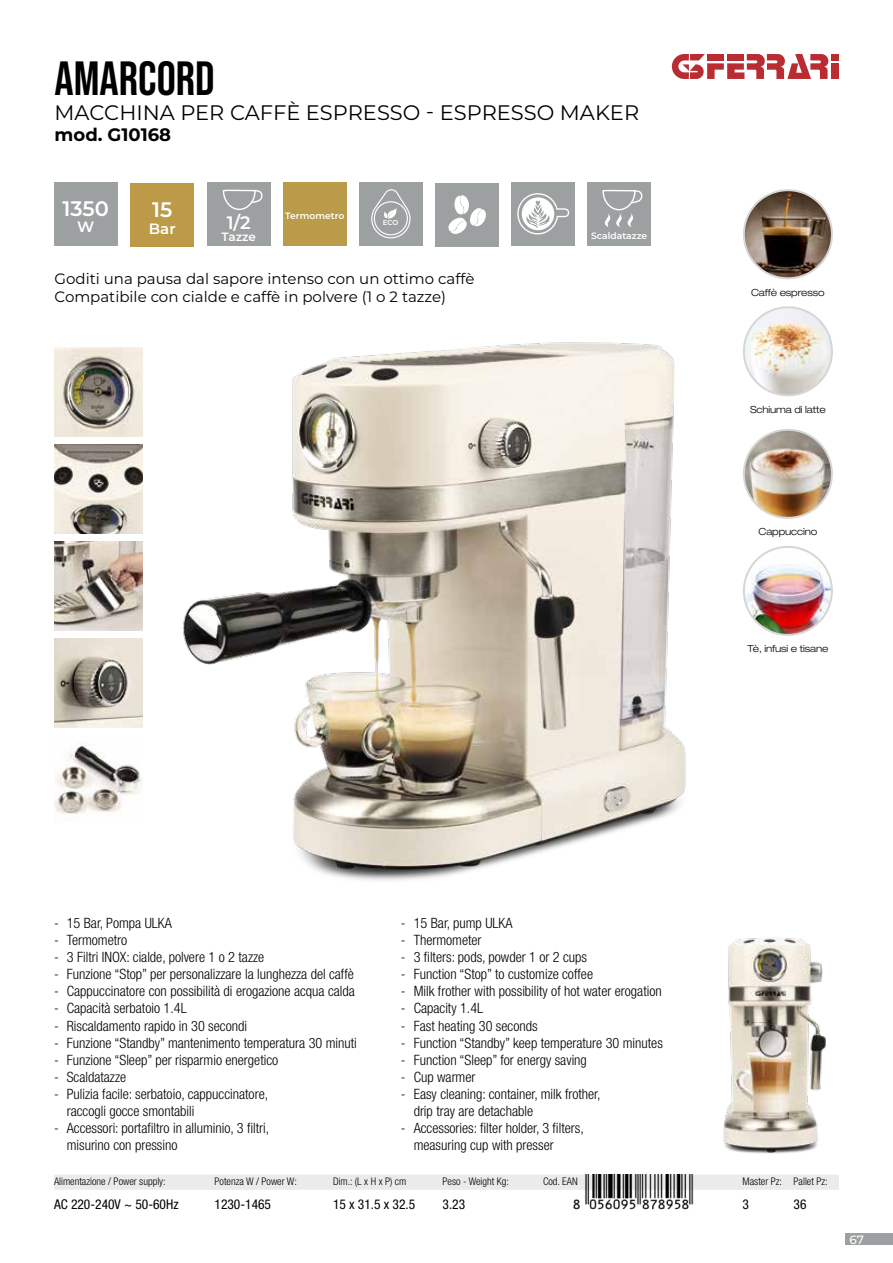
<style>
.page{position:relative;width:893px;height:1263px;background:#fff}
.page>*{position:absolute;margin:0;border:0;box-sizing:border-box;transform-origin:0 0}
.t1{font:48px "Bebas Neue";color:#000}
.t2{font:21px "Montserrat";color:#000}
.t3{font:600 21px "Montserrat";color:#fff}
.t4{font:700 18px "Montserrat";color:#000}
.t5{font:600 18px "Montserrat";color:#fff}
.t6{font:15px/18px "Montserrat";color:#000}
.t7{font:600 15px "Montserrat";color:#fff}
.t8{font:300 condensed 14.25px/17.1px "Helvetica Neue LT Std";color:#000}
.t9{font:condensed 13.5px "Helvetica Neue LT Std";color:#000}
.t10{font:600 12px "Montserrat";letter-spacing:-.005em;color:#fff}
.t11{font:500 12px "Montserrat";color:#fff}
.t12{font:300 condensed 10.5px "Helvetica Neue LT Std";color:#000}
.t13{font:300 expanded 9.75px "Helvetica Neue LT Std";letter-spacing:-.01em;color:#000}
.t14{font:600 9.15px "Montserrat";color:#fff}
.t15{font:600 7.05px "Montserrat";color:#fff}
</style>
<div class="page">
<div style="left:845px;top:1233px;width:48px;height:12px;background:#9da0a1"></div>
<div style="left:831px;top:63px;width:8px;height:16px;background:#b92c32"></div>
<div style="left:831px;top:54px;width:8px;height:6px;background:#b92c32"></div>
<svg style="left:672px;top:54px;width:156px;height:25px"></svg>
<div style="left:54px;top:1175px;width:785px;height:15px;background:#ebebeb"></div>
<div style="left:283px;top:183px;width:63px;height:63px;background:#b99b49"></div>
<div style="left:131px;top:184px;width:63px;height:63px;background:#bc9a47"></div>
<div style="left:207px;top:182px;width:63px;height:64px;background:#9da0a1"></div>
<svg style="left:222px;top:189px;width:41px;height:21px"></svg>
<div style="left:54px;top:182px;width:64px;height:64px;background:#9da0a1"></div>
<div style="left:359px;top:182px;width:64px;height:64px;background:#9da0a1"></div>
<svg style="left:371px;top:189px;width:40px;height:50px"></svg>
<div style="left:435px;top:183px;width:64px;height:63px;background:#9da0a1"></div>
<svg style="left:449px;top:196px;width:37px;height:37px"></svg>
<div style="left:511px;top:182px;width:64px;height:64px;background:#9da0a1"></div>
<svg style="left:517px;top:193px;width:52px;height:41px"></svg>
<div style="left:588px;top:183px;width:63px;height:63px;background:#9da0a1"></div>
<svg style="left:602px;top:189px;width:41px;height:38px"></svg>
<img style="left:122px;top:310px;width:648px;height:571px">
<img style="left:744px;top:190px;width:88px;height:88px;border-radius:44px">
<div style="left:743px;top:189px;width:90px;height:90px;border:2px solid #d6d6d6;border-radius:50%"></div>
<img style="left:744px;top:307px;width:88px;height:88px;border-radius:44px">
<div style="left:743px;top:306px;width:90px;height:90px;border:2px solid #d6d6d6;border-radius:50%"></div>
<img style="left:744px;top:430px;width:88px;height:88px;border-radius:44px">
<div style="left:743px;top:429px;width:90px;height:90px;border:2px solid #d6d6d6;border-radius:50%"></div>
<img style="left:744px;top:547px;width:86px;height:88px">
<div style="left:743px;top:546px;width:90px;height:90px;border:2px solid #d6d6d6;border-radius:50%"></div>
<img style="left:54px;top:348px;width:89px;height:88px">
<img style="left:54px;top:445px;width:89px;height:88px">
<img style="left:54px;top:542px;width:89px;height:88px">
<img style="left:54px;top:639px;width:89px;height:88px">
<img style="left:54px;top:736px;width:89px;height:88px">
<img style="left:630px;top:938px;width:196px;height:237px">
<img style="left:573px;top:1175px;width:121px;height:35px">
<h1 class="t1" style="left:55px;top:51px;width:162px">AMARCORD</h1>
<h2 class="t2" style="left:55px;top:98px;width:586px">MACCHINA PER CAFFÈ ESPRESSO - ESPRESSO MAKER</h2>
<p class="t4" style="left:55px;top:122px;width:118px">mod. G10168</p>
<h2 class="t3" style="left:63px;top:193px;width:48px">1350</h2>
<p class="t7" style="left:77px;top:216px;width:19px">W</p>
<p class="t15" style="left:383px;top:218px;width:17px">ECO</p>
<h2 class="t3" style="left:152px;top:195px;width:22px">15</h2>
<p class="t7" style="left:149px;top:218px;width:28px">Bar</p>
<p class="t5" style="left:227px;top:210px;width:26px">1/2</p>
<p class="t10" style="left:222px;top:228px;width:36px">Tazze</p>
<p class="t14" style="left:285px;top:209px;width:61px">Termometro</p>
<p class="t6" style="left:55px;top:269px;width:421px">Goditi una pausa dal sapore intenso con un ottimo caffè<br>Compatibile con cialde e caffè in polvere (1 o 2 tazze)</p>
<p class="t14" style="left:591px;top:229px;width:58px">Scaldatazze</p>
<p class="t13" style="left:751px;top:286px;width:75px">Caffè espresso</p>
<p class="t13" style="left:750px;top:404px;width:77px">Schiuma di latte</p>
<p class="t13" style="left:758px;top:526px;width:60px">Cappuccino</p>
<p class="t13" style="left:747px;top:643px;width:83px">Tè, infusi e tisane</p>
<p class="t8" style="left:54px;top:914px;width:119px">- 15 Bar, Pompa ULKA</p>
<p class="t8" style="left:54px;top:931px;width:75px">- Termometro</p>
<p class="t8" style="left:54px;top:948px;width:212px">- 3 Filtri INOX: cialde, polvere 1 o 2 tazze</p>
<p class="t8" style="left:54px;top:965px;width:301px">- Funzione “Stop” per personalizzare la lunghezza del caffè</p>
<p class="t8" style="left:54px;top:983px;width:302px">- Cappuccinatore con possibilità di erogazione acqua calda</p>
<p class="t8" style="left:54px;top:1000px;width:134px">- Capacità serbatoio 1.4L</p>
<p class="t8" style="left:54px;top:1017px;width:195px">- Riscaldamento rapido in 30 secondi</p>
<p class="t8" style="left:54px;top:1034px;width:304px">- Funzione “Standby” mantenimento temperatura 30 minuti</p>
<p class="t8" style="left:54px;top:1051px;width:226px">- Funzione “Sleep” per risparmio energetico</p>
<p class="t8" style="left:54px;top:1068px;width:74px">- Scaldatazze</p>
<p class="t8" style="left:67px;top:1085px;width:203px;text-indent:-13px">- Pulizia facile: serbatoio, cappuccinatore, raccogli gocce smontabili</p>
<p class="t8" style="left:67px;top:1119px;width:204px;text-indent:-13px">- Accessori: portafiltro in alluminio, 3 filtri, misurino con pressino</p>
<p class="t8" style="left:401px;top:914px;width:113px">- 15 Bar, pump ULKA</p>
<p class="t8" style="left:401px;top:931px;width:82px">- Thermometer</p>
<p class="t8" style="left:401px;top:948px;width:188px">- 3 filters: pods, powder 1 or 2 cups</p>
<p class="t8" style="left:401px;top:965px;width:194px">- Function “Stop” to customize coffee</p>
<p class="t8" style="left:401px;top:983px;width:262px">- Milk frother with possibility of hot water erogation</p>
<p class="t8" style="left:401px;top:1000px;width:84px">- Capacity 1.4L</p>
<p class="t8" style="left:401px;top:1017px;width:138px">- Fast heating 30 seconds</p>
<p class="t8" style="left:401px;top:1034px;width:263px">- Function “Standby” keep temperature 30 minutes</p>
<p class="t8" style="left:401px;top:1051px;width:187px">- Function “Sleep” for energy saving</p>
<p class="t8" style="left:401px;top:1068px;width:76px">- Cup warmer</p>
<p class="t8" style="left:414px;top:1085px;width:188px;text-indent:-13px">- Easy cleaning: container, milk frother, drip tray are detachable</p>
<p class="t8" style="left:414px;top:1119px;width:172px;text-indent:-13px">- Accessories: filter holder, 3 filters, measuring cup with presser</p>
<p class="t12" style="left:54px;top:1176px;width:113px">Alimentazione / Power supply:</p>
<p class="t12" style="left:215px;top:1176px;width:84px">Potenza W / Power W:</p>
<p class="t12" style="left:333px;top:1176px;width:75px">Dim.: (L x H x P) cm</p>
<p class="t12" style="left:443px;top:1176px;width:68px">Peso - Weight Kg:</p>
<p class="t12" style="left:543px;top:1176px;width:36px">Cod. EAN</p>
<p class="t12" style="left:743px;top:1176px;width:87px">Master Pz: Pallet Pz:</p>
<p class="t9" style="left:54px;top:1196px;width:126px">AC 220-240V ~ 50-60Hz</p>
<p class="t9" style="left:215px;top:1196px;width:58px">1230-1465</p>
<p class="t9" style="left:333px;top:1196px;width:84px">15 x 31.5 x 32.5</p>
<p class="t9" style="left:443px;top:1196px;width:24px">3.23</p>
<p class="t9" style="left:742px;top:1196px;width:8px">3</p>
<p class="t9" style="left:794px;top:1196px;width:14px">36</p>
<p class="t11" style="left:850px;top:1231px;width:16px">67</p>
</div>
